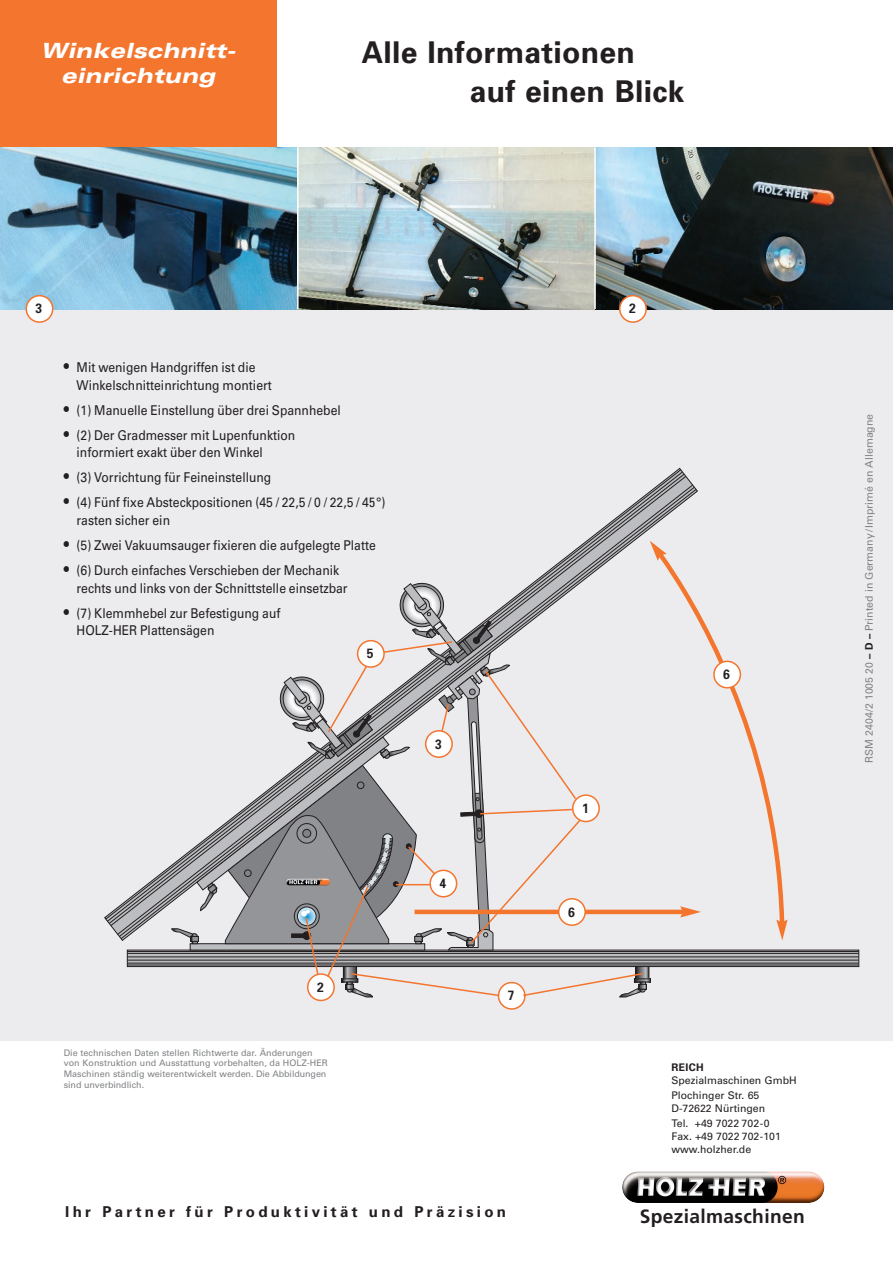
<style>
.page{position:relative;width:893px;height:1262px;background:#fff}
.page>*{position:absolute;margin:0;border:0;box-sizing:border-box;transform-origin:0 0}
.t1{font:700 30px/39px "Univers";letter-spacing:.01em;color:#231f20}
.t2{font:italic 900 expanded 21px/25.2px "Univers";color:#fff;text-align:center}
.t3{font:700 19.2px "Frutiger";letter-spacing:.015em;color:#231f20}
.t4{font:700 15px "Univers";letter-spacing:.22em;color:#231f20}
.t5{font:13.5px/17.7px "Univers";color:#231f20;scale:.9 1}
.t6{font:700 13.5px "Univers";color:#231f20;scale:.9 1}
.t7{font:10.5px/15.6px "Univers";color:#231f20}
.t8{font:10.5px "Univers";color:#808285}
.t9{font:700 10.5px "Univers";letter-spacing:.03em;color:#231f20}
.t10{font:9px/10.8px "Univers";color:#808285}
.s1{font-size:16.5px}
.s2{font-stretch:condensed}
.s3{font-weight:700;color:#231f20}
</style>
<div class="page">
<div style="left:0;top:147px;width:892px;height:893px;background:#ececee"></div>
<div style="left:0;top:0;width:276px;height:147px;background:#f3752e"></div>
<div style="left:635px;top:966px;width:14px;height:12px;background:#a4a6a9"></div>
<div style="left:635px;top:966px;width:14px;height:13px;border:1px solid #231f20"></div>
<div style="left:634px;top:978px;width:17px;height:4px;border:1px solid #231f20"></div>
<div style="left:638px;top:983px;width:9px;height:6px;border:1px solid #231f20"></div>
<svg style="left:126px;top:919px;width:733px;height:47px"></svg>
<svg style="left:104px;top:468px;width:593px;height:472px"></svg>
<img style="left:0;top:147px;width:892px;height:162px">
<img style="left:622px;top:1171px;width:202px;height:32px;border-radius:16px">
<div style="left:414px;top:909px;width:270px;height:5px;background:#f3752e"></div>
<svg style="left:619px;top:295px;width:28px;height:28px"></svg>
<svg style="left:26px;top:295px;width:27px;height:28px"></svg>
<svg style="left:653px;top:548px;width:132px;height:380px"></svg>
<svg style="left:649px;top:540px;width:17px;height:20px"></svg>
<svg style="left:776px;top:919px;width:11px;height:21px"></svg>
<svg style="left:713px;top:660px;width:28px;height:28px"></svg>
<svg style="left:171px;top:579px;width:475px;height:462px"></svg>
<hr style="left:297px;top:147px;width:1px;height:162px;background:#fff">
<hr style="left:594px;top:147px;width:1px;height:162px;background:#fff">
<h2 class="t2" style="left:41px;top:39px;width:196px">Winkelschnitt&shy;einrichtung</h2>
<h1 class="t1" style="left:469px;top:35px;width:216px;text-indent:-108px">Alle Informationen auf einen Blick</h1>
<p class="t6" style="left:36px;top:304px;width:9px">3</p>
<p class="t6" style="left:629px;top:304px;width:9px">2</p>
<p class="t5" style="left:77px;top:359px;width:218px;text-indent:-13px"><span class="s1">•</span> Mit wenigen Handgriffen ist die<br>Winkelschnitteinrichtung montiert</p>
<p class="t5" style="left:64px;top:402px;width:309px"><span class="s1">•</span> (1) Manuelle Einstellung über drei Spannhebel</p>
<p class="t5" style="left:77px;top:427px;width:244px;text-indent:-13px"><span class="s1">•</span> (2) Der Gradmesser mit Lupenfunktion informiert exakt über den Winkel</p>
<p class="t5" style="left:64px;top:470px;width:232px"><span class="s1">•</span> (3) Vorrichtung für Feineinstellung</p>
<p class="t5" style="left:77px;top:495px;width:345px;text-indent:-13px"><span class="s1">•</span> (4) Fünf fixe Absteckpositionen (45 / 22,5 / 0 / 22,5 / 4<span class="s2">5°</span>) rasten sicher ein</p>
<p class="t5" style="left:64px;top:537px;width:348px"><span class="s1">•</span> (5) Zwei Vakuumsauger fixieren die aufgelegte Platte</p>
<p class="t5" style="left:77px;top:562px;width:303px;text-indent:-13px"><span class="s1">•</span> (6) Durch einfaches Verschieben der Mechanik rechts und links von der Schnittstelle einsetzbar</p>
<p class="t5" style="left:77px;top:605px;width:228px;text-indent:-13px"><span class="s1">•</span> (7) Klemmhebel zur Befestigung auf<br>HOLZ-HER Plattensägen</p>
<p class="t6" style="left:367px;top:648px;width:9px">5</p>
<p class="t6" style="left:317px;top:982px;width:9px">2</p>
<p class="t10" style="left:64px;top:1047px;width:265px">Die technischen Daten stellen Richtwerte dar. Änderungen von Konstruktion und Ausstattung vorbehalten, da HOLZ-HER Maschinen ständig weiterentwickelt werden. Die Abbildungen sind unverbindlich.</p>
<p class="t6" style="left:435px;top:739px;width:9px">3</p>
<p class="t6" style="left:439px;top:878px;width:9px">4</p>
<p class="t6" style="left:508px;top:990px;width:9px">7</p>
<p class="t6" style="left:582px;top:803px;width:9px">1</p>
<p class="t6" style="left:568px;top:906px;width:9px">6</p>
<p class="t6" style="left:723px;top:669px;width:9px">6</p>
<p class="t9" style="left:671px;top:1063px;width:34px">REICH</p>
<p class="t7" style="left:671px;top:1073px;width:127px">Spezialmaschinen GmbH<br>Plochinger Str. 65</p>
<p class="t7" style="left:671px;top:1101px;width:100px">D-72622 Nürtingen<br>Tel. +49 7022 702-0</p>
<p class="t7" style="left:671px;top:1130px;width:111px;line-height:12.6px">Fax. +49 7022 702-101 www.holzher.de</p>
<p class="t4" style="left:65px;top:1205px;width:442px">Ihr Partner für Produktivität und Präzision</p>
<h3 class="t3" style="left:640px;top:1208px;width:166px">Spezialmaschinen</h3>
<p class="t8" style="left:865px;top:762px;width:350px;rotate:-90deg">RSM 2404/2 1005 20 <span class="s3">– D –</span> Printed in Germany/Imprimé en Allemagne</p>
</div>
